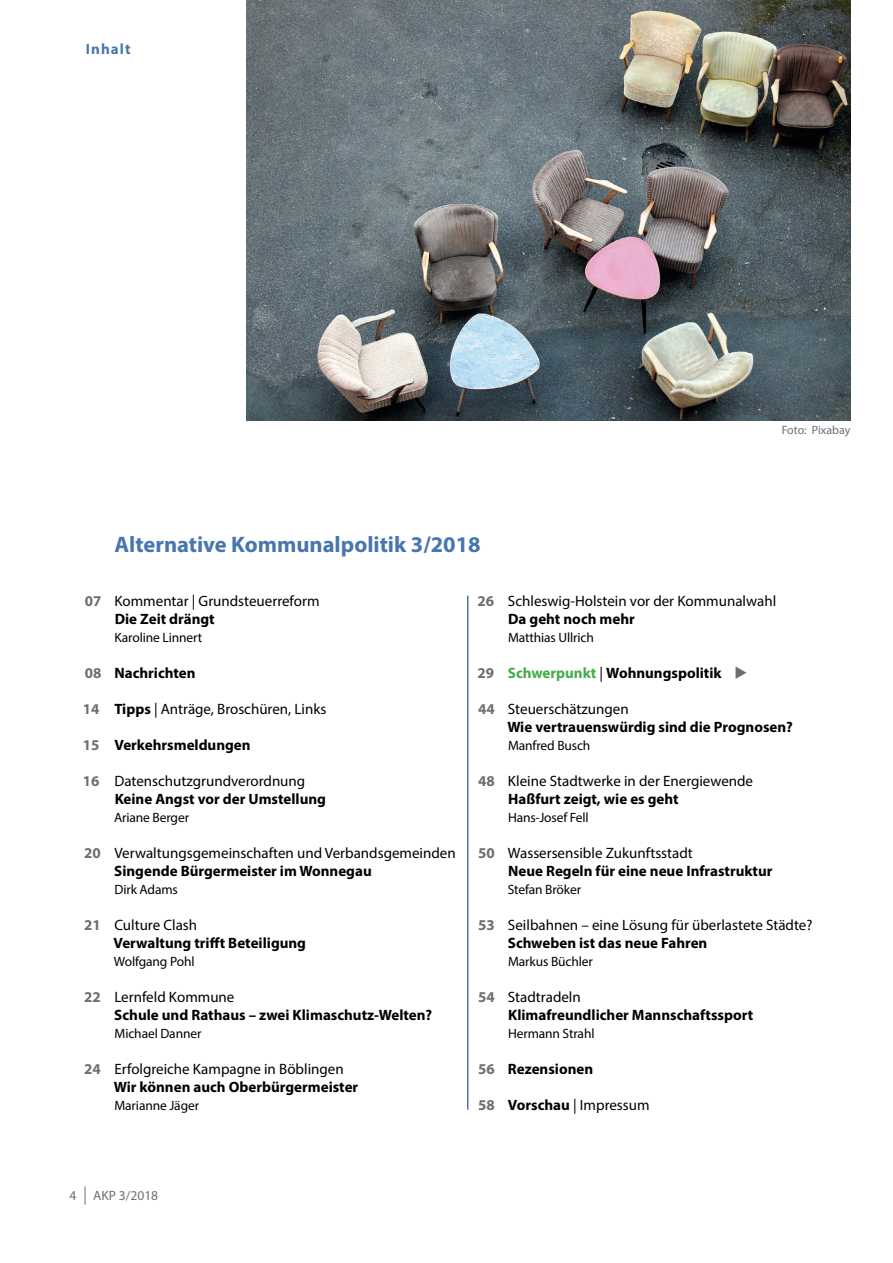
<style>
.page{position:relative;width:893px;height:1263px;background:#fff}
.page>*{position:absolute;margin:0;border:0;box-sizing:border-box;transform-origin:0 0}
.t1{font:700 22.5px "Myriad Pro";color:#4876ae}
.t2{font:15px/18px "Myriad Pro";color:#000}
.t3{font:700 15px/18px "Myriad Pro";color:#000}
.t4{font:700 15px "Myriad Pro";letter-spacing:.07em;color:#4876ae}
.t5{font:13.5px "Myriad Pro";letter-spacing:-.01em;color:#000}
.t6{font:13.5px "Myriad Pro";color:#6d6e71}
.t7{font:12px "Myriad Pro";color:#6d6e71}
.s1{font-weight:700;color:#6d6e71}
.s2{font-weight:700}
.s3{color:#6d6e71}
.s4{font-weight:400}
.s5{color:#41ad49}
</style>
<div class="page">
<svg style="left:85px;top:1186px;width:1px;height:19px"></svg>
<img style="left:246px;top:0;width:605px;height:420px">
<hr style="left:467px;top:596px;width:1px;height:514px;background:#4876ae">
<p class="t4" style="left:86px;top:39px;width:46px">Inhalt</p>
<p class="t7" style="left:782px;top:422px;width:70px">Foto: Pixabay</p>
<h1 class="t1" style="left:115px;top:529px;width:368px">Alternative Kommunalpolitik 3/2018</h1>
<p class="t2" style="left:115px;top:591px;width:206px;text-indent:-30px"><span class="s1">07</span> Kommentar | Grundsteuerreform<br><span class="s2">Die Zeit drängt</span></p>
<p class="t5" style="left:114px;top:629px;width:89px">Karoline Linnert</p>
<p class="t3" style="left:85px;top:663px;width:112px"><span class="s3">08</span> Nachrichten</p>
<p class="t2" style="left:83px;top:699px;width:245px"><span class="s1">14</span> <span class="s2">Tipps</span> | Anträge, Broschüren, Links</p>
<p class="t3" style="left:83px;top:735px;width:169px"><span class="s3">15</span> Verkehrsmeldungen</p>
<p class="t2" style="left:115px;top:771px;width:213px;text-indent:-32px"><span class="s1">16</span> Datenschutzgrundverordnung<br><span class="s2">Keine Angst vor der Umstellung</span></p>
<p class="t5" style="left:114px;top:809px;width:77px">Ariane Berger</p>
<p class="t2" style="left:114px;top:843px;width:343px;text-indent:-30px"><span class="s1">20</span> Verwaltungsgemeinschaften und Verbandsgemeinden<br><span class="s2">Singende Bürgermeister im Wonnegau</span></p>
<p class="t5" style="left:114px;top:881px;width:65px">Dirk Adams</p>
<p class="t3" style="left:113px;top:915px;width:194px;text-indent:-29px"><span class="s3">21</span> <span class="s4">Culture Clash<br></span>Verwaltung trifft Beteiligung</p>
<p class="t5" style="left:114px;top:953px;width:82px">Wolfgang Pohl</p>
<p class="t3" style="left:114px;top:987px;width:319px;text-indent:-30px"><span class="s3">22</span> <span class="s4">Lernfeld Kommune<br></span>Schule und Rathaus – zwei Klimaschutz-Welten?</p>
<p class="t5" style="left:114px;top:1025px;width:88px">Michael Danner</p>
<p class="t2" style="left:114px;top:1059px;width:246px;text-indent:-30px"><span class="s1">24</span> Erfolgreiche Kampagne in Böblingen<br><span class="s2">Wir können auch Oberbürgermeister</span></p>
<p class="t5" style="left:114px;top:1097px;width:86px">Marianne Jäger</p>
<p class="t2" style="left:508px;top:591px;width:270px;text-indent:-31px"><span class="s1">26</span> Schleswig-Holstein vor der Kommunalwahl<br><span class="s2">Da geht noch mehr</span></p>
<p class="t5" style="left:508px;top:629px;width:87px">Matthias Ullrich</p>
<p class="t3" style="left:478px;top:663px;width:272px"><span class="s3">29</span> <span class="s5">Schwerpunkt</span> <span class="s4">|</span> Wohnungspolitik <span class="s3">◆</span></p>
<p class="t3" style="left:507px;top:699px;width:287px;text-indent:-29px"><span class="s3">44</span> <span class="s4">Steuerschätzungen<br></span>Wie vertrauenswürdig sind die Prognosen?</p>
<p class="t5" style="left:508px;top:737px;width:84px">Manfred Busch</p>
<p class="t2" style="left:508px;top:771px;width:246px;text-indent:-30px"><span class="s1">48</span> Kleine Stadtwerke in der Energiewende<br><span class="s2">Haßfurt zeigt, wie es geht</span></p>
<p class="t5" style="left:508px;top:809px;width:82px">Hans-Josef Fell</p>
<p class="t3" style="left:508px;top:843px;width:266px;text-indent:-30px"><span class="s3">50</span> <span class="s4">Wassersensible Zukunftsstadt<br></span>Neue Regeln für eine neue Infrastruktur</p>
<p class="t5" style="left:508px;top:881px;width:75px">Stefan Bröker</p>
<p class="t2" style="left:508px;top:915px;width:306px;text-indent:-30px"><span class="s1">53</span> Seilbahnen – eine Lösung für überlastete Städte?<br><span class="s2">Schweben ist das neue Fahren</span></p>
<p class="t5" style="left:508px;top:953px;width:86px">Markus Büchler</p>
<p class="t3" style="left:508px;top:987px;width:247px;text-indent:-30px"><span class="s3">54</span> <span class="s4">Stadtradeln<br></span>Klimafreundlicher Mannschaftssport</p>
<p class="t5" style="left:508px;top:1025px;width:88px">Hermann Strahl</p>
<p class="t3" style="left:478px;top:1059px;width:117px"><span class="s3">56</span> Rezensionen</p>
<p class="t2" style="left:478px;top:1095px;width:173px"><span class="s1">58</span> <span class="s2">Vorschau</span> | Impressum</p>
<p class="t6" style="left:70px;top:1187px;width:8px">4</p>
<p class="t6" style="left:93px;top:1187px;width:66px">AKP 3/2018</p>
</div>
